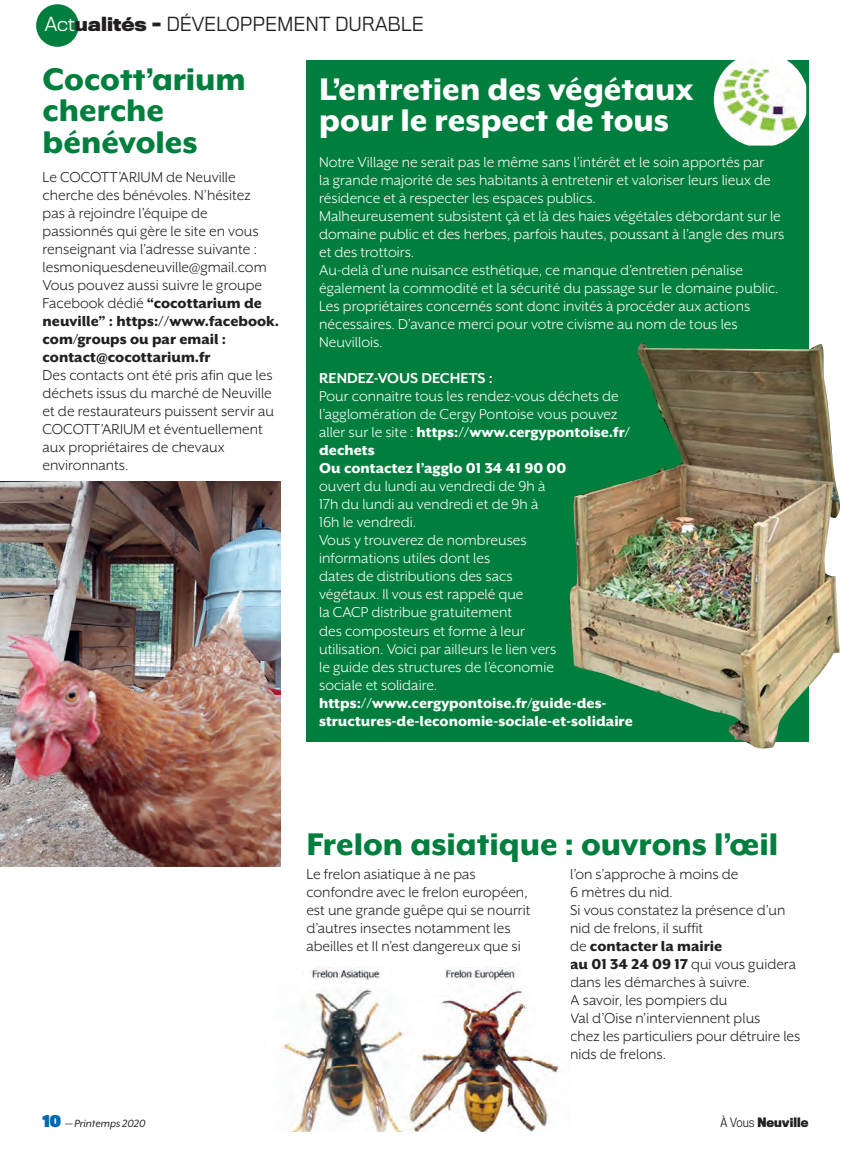
<style>
.page{position:relative;width:851px;height:1149px;background:#fff}
.page>*{position:absolute;margin:0;border:0;box-sizing:border-box;transform-origin:0 0}
.t1{font:800 36px/31.5px "Mr Eaves XL Mod OT";color:#007e3d}
.t2{font:800 36px "Mr Eaves XL Mod OT";color:#fff}
.t3{font:300 18px "Titling Gothic FB Normal";color:#231f20}
.t4{font:16.5px/18px "Mr Eaves XL San OT";color:#fff}
.t5{font:16.5px/18px "Mr Eaves XL San OT";color:#231f20}
.t6{font:800 16.5px/18px "Mr Eaves XL San OT";color:#231f20}
.t7{font:800 16.5px/18px "Mr Eaves XL San OT";color:#fff}
.t8{font:700 16.5px "Mr Eaves XL San OT";color:#fff}
.t9{font:italic 12px "Mr Eaves XL Mod OT";color:#231f20}
.t10{font:700 12px "Titling Gothic FB Narrow";color:#231f20}
.s1{color:#fff}
.s2{font-weight:700}
.s3{font-weight:400}
.s4{font-weight:800}
.s5{font-family:"Titling Gothic FB Narrow";font-weight:900;font-style:normal;font-size:15px;color:#0169af}
.s6{font-weight:300}
</style>
<div class="page">
<div style="left:36px;top:4px;width:43px;height:43px;background:#007e3d;border-radius:50%"></div>
<img style="left:0;top:482px;width:281px;height:383px">
<div style="left:306px;top:61px;width:502px;height:681px;background:#007e3d"></div>
<img style="left:713px;top:60px;width:93px;height:85px">
<img style="left:569px;top:342px;width:271px;height:407px">
<img style="left:280px;top:967px;width:279px;height:164px">
<p class="t3" style="left:45px;top:14px;width:380px"><span class="s1">Act</span><span class="s2">ualités -</span> DÉVELOPPEMENT DURABLE</p>
<p class="t1" style="left:43px;top:63px;width:205px">Cocott’arium cherche</p>
<p class="t1" style="left:43px;top:126px;width:156px">bénévoles</p>
<p class="t5" style="left:43px;top:168px;width:226px">Le COCOTT’ARIUM de Neuville cherche des bénévoles. N’hésitez pas à rejoindre l’équipe de passionnés qui gère le site en vous renseignant via l’adresse suivante : lesmoniquesdeneuville@gmail.com</p>
<p class="t6" style="left:43px;top:276px;width:238px"><span class="s3">Vous pouvez aussi suivre le groupe<br>Facebook dédié</span> “cocottarium de neuville” : https://www.facebook. com/groups ou par email : contact@cocottarium.fr</p>
<p class="t5" style="left:43px;top:366px;width:233px">Des contacts ont été pris afin que les déchets issus du marché de Neuville et de restaurateurs puissent servir au<br>COCOTT’ARIUM et éventuellement aux propriétaires de chevaux environnants.</p>
<p class="t2" style="left:319px;top:71px;width:375px">L’entretien des végétaux</p>
<p class="t2" style="left:319px;top:102px;width:351px">pour le respect de tous</p>
<p class="t4" style="left:319px;top:153px;width:453px">Notre Village ne serait pas le même sans l’intérêt et le soin apportés par la grande majorité de ses habitants à entretenir et valoriser leurs lieux de résidence et à respecter les espaces publics.</p>
<p class="t4" style="left:319px;top:207px;width:467px">Malheureusement subsistent çà et là des haies végétales débordant sur le domaine public et des herbes, parfois hautes, poussant à l’angle des murs et des trottoirs.</p>
<p class="t4" style="left:319px;top:261px;width:461px">Au-delà d’une nuisance esthétique, ce manque d’entretien pénalise également la commodité et la sécurité du passage sur le domaine public.</p>
<p class="t4" style="left:319px;top:297px;width:432px">Les propriétaires concernés sont donc invités à procéder aux actions nécessaires. D’avance merci pour votre civisme au nom de tous les<br>Neuvillois.</p>
<p class="t8" style="left:319px;top:370px;width:175px">RENDEZ-VOUS DECHETS :</p>
<p class="t4" style="left:319px;top:387px;width:312px">Pour connaitre tous les rendez-vous déchets de l’agglomération de Cergy Pontoise vous pouvez aller sur le site : <span class="s4">https://www.cergypontoise.fr/ dechets</span></p>
<p class="t4" style="left:319px;top:459px;width:249px"><span class="s4">Ou contactez l’agglo 01 34 41 90 00 </span>ouvert du lundi au vendredi de 9h à<br>17h du lundi au vendredi et de 9h à<br>16h le vendredi.</p>
<p class="t4" style="left:319px;top:531px;width:239px">Vous y trouverez de nombreuses informations utiles dont les<br>dates de distributions des sacs végétaux. Il vous est rappelé que<br>la CACP distribue gratuitement<br>des composteurs et forme à leur utilisation. Voici par ailleurs le lien vers le guide des structures de l’économie sociale et solidaire.</p>
<p class="t7" style="left:319px;top:693px;width:315px">https://www.cergypontoise.fr/guide-des&shy;structures-de-leconomie-sociale-et-solidaire</p>
<p class="t1" style="left:306px;top:828px;width:473px">Frelon asiatique : ouvrons l’œil</p>
<p class="t5" style="left:306px;top:865px;width:225px">Le frelon asiatique à ne pas confondre avec le frelon européen, est une grande guêpe qui se nourrit d’autres insectes notamment les abeilles et Il n’est dangereux que si</p>
<p class="t5" style="left:570px;top:865px;width:170px">l’on s’approche à moins de</p>
<p class="t5" style="left:570px;top:883px;width:104px">6 mètres du nid.</p>
<p class="t5" style="left:570px;top:901px;width:217px">Si vous constatez la présence d’un nid de frelons, il suffit</p>
<p class="t6" style="left:570px;top:937px;width:153px"><span class="s3">de</span> contacter la mairie</p>
<p class="t5" style="left:570px;top:955px;width:227px"><span class="s4">au 01 34 24 09 17</span> qui vous guidera dans les démarches à suivre.</p>
<p class="t5" style="left:570px;top:991px;width:159px">A savoir, les pompiers du</p>
<p class="t5" style="left:570px;top:1009px;width:192px">Val d’Oise n’interviennent plus</p>
<p class="t5" style="left:570px;top:1027px;width:232px">chez les particuliers pour détruire les nids de frelons.</p>
<p class="t9" style="left:43px;top:1116px;width:105px"><span class="s5">10</span> — Printemps 2020</p>
<p class="t10" style="left:720px;top:1114px;width:89px"><span class="s6">À Vous</span> Neuville</p>
</div>
